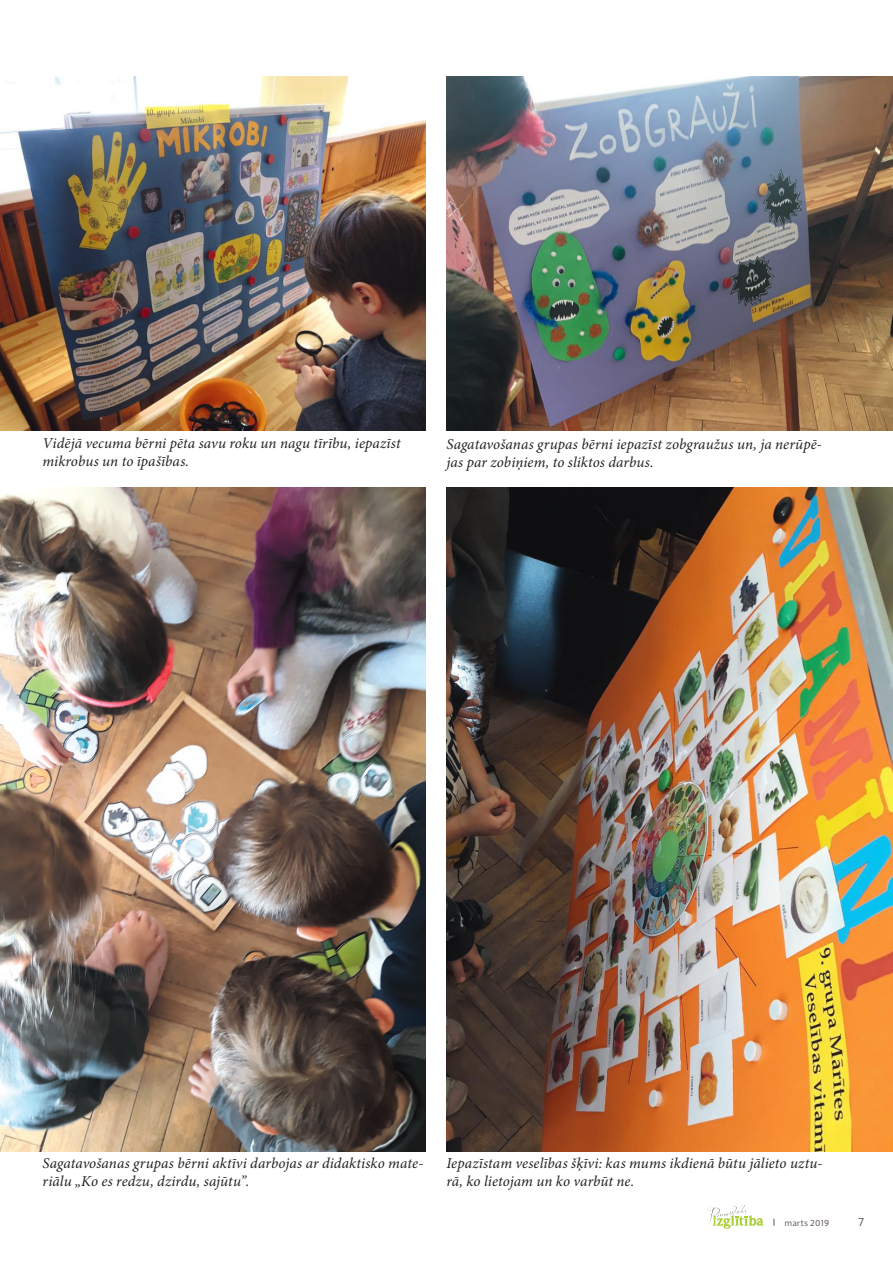
<style>
.page{position:relative;width:893px;height:1263px;background:#fff}
.page>*{position:absolute;margin:0;border:0;box-sizing:border-box;transform-origin:0 0}
.t1{font:italic 15px/18px "Minion Pro";letter-spacing:.005em;color:#241f1f}
.t2{font:12px "Adagio Sans";color:#635958}
.t3{font:9px "Adagio Sans";color:#635958}
</style>
<div class="page">
<svg style="left:707px;top:1205px;width:56px;height:24px"></svg>
<img style="left:0;top:77px;width:425px;height:354px">
<img style="left:446px;top:77px;width:447px;height:354px">
<img style="left:0;top:488px;width:425px;height:663px">
<img style="left:446px;top:488px;width:447px;height:663px">
<p class="t1" style="left:43px;top:434px;width:360px">Vidējā vecuma bērni pēta savu roku un nagu tīrību, iepazīst mikrobus un to īpašības.</p>
<p class="t1" style="left:446px;top:435px;width:377px">Sagatavošanas grupas bērni iepazīst zobgraužus un, ja nerūpē&shy;jas par zobiņiem, to sliktos darbus.</p>
<p class="t1" style="left:43px;top:1154px;width:382px">Sagatavošanas grupas bērni aktīvi darbojas ar didaktisko mate&shy;riālu „Ko es redzu, dzirdu, sajūtu”.</p>
<p class="t1" style="left:446px;top:1154px;width:377px">Iepazīstam veselības šķīvi: kas mums ikdienā būtu jālieto uztu&shy;rā, ko lietojam un ko varbūt ne.</p>
<p class="t3" style="left:784px;top:1217px;width:46px">marts 2019</p>
<p class="t2" style="left:858px;top:1214px;width:7px">7</p>
</div>
